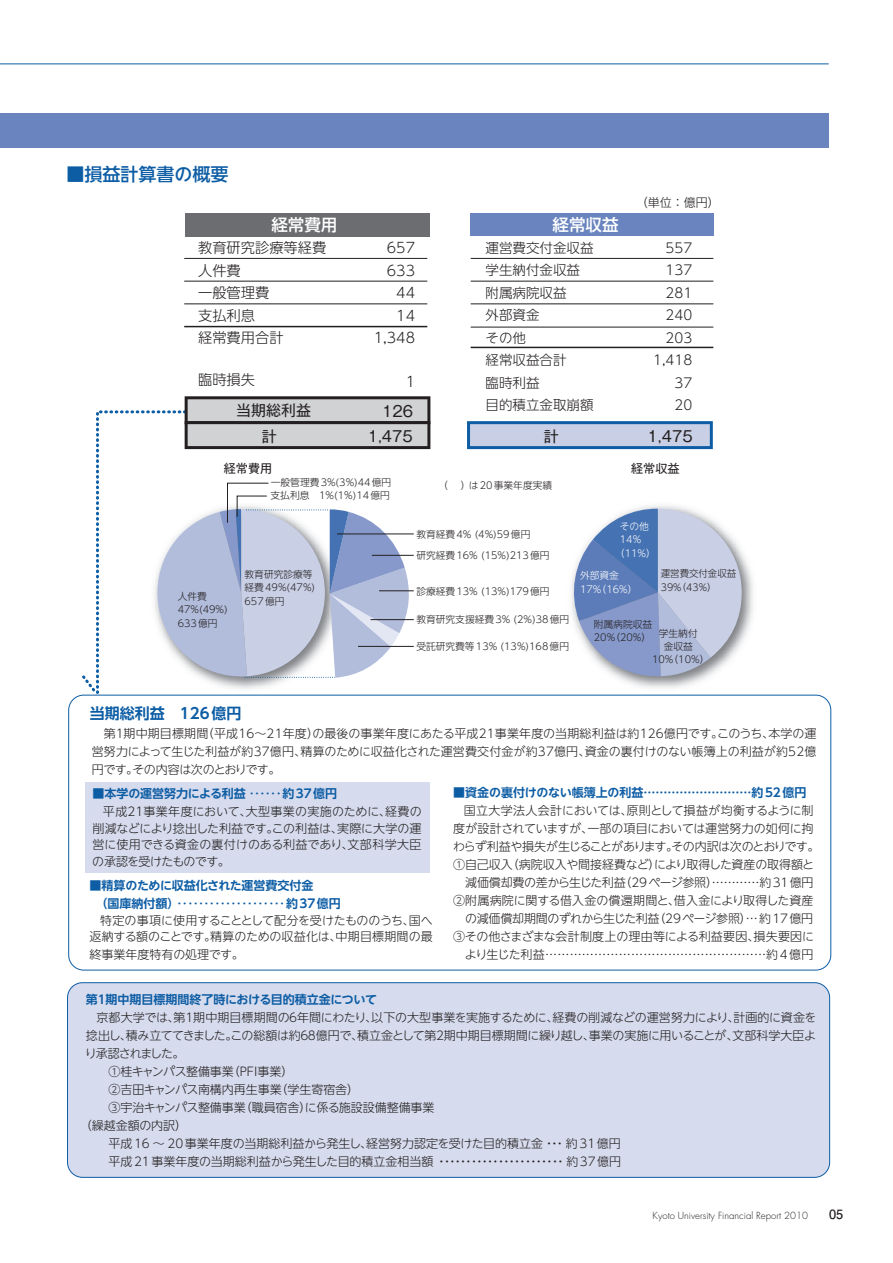
<style>
.page{position:relative;width:893px;height:1263px;background:#fff}
.page>*{position:absolute;margin:0;border:0;box-sizing:border-box;transform-origin:0 0}
.t1{font:18px "UD Shin Go NT Pro Medium 90 pv RKSJ H";color:#0d5da5}
.t2{font:16.5px "UD Shin Go NT Pro Medium 90 pv RKSJ H";color:#fff}
.t3{font:15px "Gothic MB101 Pro Regular 90 pv RKSJ H";color:#231f20}
.t4{font:15px "UD Shin Go NT Pro De Bold 90 pv RKSJ H";color:#0d5da5}
.t5{font:14.25px/22.5px "UD Shin Go NT Pro Light 90 pv RKSJ H";color:#231f20}
.t6{font:13.5px/22.5px "UD Shin Go NT Pro Light 90 pv RKSJ H";color:#231f20}
.t7{font:12.75px "Futo Go B101 Pro Bold 90 pv RKSJ H";color:#231f20}
.t8{font:12.15px "Gothic MB101 Pro Regular 90 pv RKSJ H";color:#231f20}
.t9{font:12px/18px "UD Shin Go NT Pro Light 90 pv RKSJ H";letter-spacing:-.015em;color:#231f20;text-align:justify}
.t10{font:12px "UD Shin Go NT Pro De Bold 90 pv RKSJ H";color:#0d5da5}
.t11{font:12px "UD Shin Go NT Pro Light 90 pv RKSJ H";letter-spacing:-.035em;color:#231f20}
.t12{font:12px "UD Shin Go NT Pro Light 90 pv RKSJ H";color:#0d5da5}
.t13{font:12px "UD Shin Go NT Pro Light 90 pv RKSJ H";letter-spacing:.005em;color:#231f20}
.t14{font:12px "UD Shin Go NT Pro Light 90 pv RKSJ H";letter-spacing:-.045em;color:#231f20}
.t15{font:12px "UD Shin Go NT Pro Light 90 pv RKSJ H";letter-spacing:-.095em;color:#231f20}
.t16{font:9.75px/13.4px "UD Shin Go NT Pro Light 90 pv RKSJ H";color:#231f20}
.t17{font:9.75px/13.4px "UD Shin Go NT Pro Light 90 pv RKSJ H";color:#fff}
.t18{font:300 9.6px "Futura";color:#231f20}
.s1{font-family:"UD Shin Go NT Pro Light 90 pv RKSJ H"}
.s2{font-family:"UD Shin Go NT Pro De Bold 90 pv RKSJ H"}
</style>
<div class="page">
<hr style="left:0;top:64px;width:829px;height:1px;background:#0d5da5">
<div style="left:0;top:113px;width:829px;height:35px;background:#6984be"></div>
<div style="left:85px;top:782px;width:344px;height:91px;background:#d6dbed"></div>
<img style="left:565px;top:506px;width:196px;height:189px">
<svg style="left:569px;top:509px;width:173px;height:168px"></svg>
<div style="left:68px;top:983px;width:762px;height:194px;background:#d6dbed;border-radius:15px"></div>
<div style="left:67px;top:982px;width:763px;height:195px;border:1px solid #0d5da5;border-radius:15px"></div>
<div style="left:185px;top:213px;width:245px;height:23px;background:#6c6d70"></div>
<div style="left:471px;top:213px;width:243px;height:23px;background:#6984be"></div>
<svg style="left:467px;top:421px;width:246px;height:28px;background:#9eb5d7"></svg>
<hr style="left:184px;top:258px;width:243px;height:1px;background:#231f20">
<hr style="left:471px;top:258px;width:242px;height:1px;background:#231f20">
<hr style="left:471px;top:281px;width:242px;height:1px;background:#231f20">
<hr style="left:471px;top:304px;width:242px;height:1px;background:#231f20">
<hr style="left:471px;top:327px;width:242px;height:1px;background:#231f20">
<hr style="left:471px;top:347px;width:242px;height:1px;background:#231f20">
<hr style="left:184px;top:281px;width:243px;height:1px;background:#231f20">
<hr style="left:184px;top:304px;width:243px;height:1px;background:#231f20">
<hr style="left:184px;top:326px;width:243px;height:1px;background:#231f20">
<svg style="left:78px;top:396px;width:352px;height:300px"></svg>
<h1 class="t1" style="left:66px;top:167px;width:163px">■損益計算書の概要</h1>
<p class="t9" style="left:636px;top:195px;width:85px">（単位：億円）</p>
<h2 class="t2" style="left:271px;top:219px;width:67px">経常費用</h2>
<p class="t5" style="left:198px;top:239px;width:130px">教育研究診療等経費人件費<br>一般管理費<br>支払利息<br>経常費用合計</p>
<p class="t5" style="left:198px;top:371px;width:58px">臨時損失</p>
<h2 class="t2" style="left:553px;top:219px;width:67px">経常収益</h2>
<p class="t6" style="left:485px;top:238px;width:109px">運営費交付金収益学生納付金収益附属病院収益<br>外部資金<br>その他<br>経常収益合計<br>臨時利益<br>目的積立金取崩額</p>
<p class="t6" style="left:653px;top:238px;width:41px;text-align:right">557<br>137<br>281<br>240<br>203<br>1,418<br>37</p>
<p class="t5" style="left:374px;top:239px;width:43px;text-align:right">657<br>633<br>44<br>14<br>1,348</p>
<p class="t5" style="left:406px;top:372px;width:11px">1</p>
<p class="t3" style="left:236px;top:404px;width:76px">当期総利益</p>
<p class="t6" style="left:674px;top:396px;width:19px">20</p>
<p class="t3" style="left:382px;top:406px;width:32px">126</p>
<p class="t3" style="left:262px;top:430px;width:16px">計</p>
<p class="t3" style="left:368px;top:430px;width:46px">1,475</p>
<p class="t3" style="left:544px;top:430px;width:16px">計</p>
<p class="t3" style="left:648px;top:430px;width:46px">1,475</p>
<p class="t8" style="left:224px;top:464px;width:50px">経常費用</p>
<p class="t16" style="left:271px;top:490px;width:121px">支払利息 1%(1%)14億円</p>
<p class="t16" style="left:271px;top:477px;width:122px">一般管理費3%(3%)44億円</p>
<p class="t16" style="left:178px;top:591px;width:31px">人件費</p>
<p class="t16" style="left:178px;top:604px;width:51px">47%(49%)<br>633億円</p>
<p class="t16" style="left:245px;top:569px;width:72px">教育研究診療等経費49%(47%)</p>
<p class="t16" style="left:245px;top:596px;width:41px">657億円</p>
<p class="t16" style="left:438px;top:480px;width:116px">（　 ）は20事業年度実績</p>
<p class="t16" style="left:416px;top:525px;width:135px;line-height:21.1px">教育経費4% (4%)59億円<br>研究経費16% (15%)213億円</p>
<p class="t16" style="left:416px;top:585px;width:135px">診療経費13% (13%)179億円</p>
<p class="t16" style="left:416px;top:614px;width:154px">教育研究支援経費3% (2%)38億円</p>
<p class="t16" style="left:416px;top:641px;width:154px">受託研究費等13% (13%)168億円</p>
<p class="t8" style="left:631px;top:464px;width:50px">経常収益</p>
<p class="t17" style="left:620px;top:521px;width:31px">その他</p>
<p class="t17" style="left:620px;top:534px;width:23px">14%</p>
<p class="t17" style="left:615px;top:547px;width:42px">（11%）</p>
<p class="t16" style="left:661px;top:568px;width:77px">運営費交付金収益<br>39%（43%）</p>
<p class="t16" style="left:652px;top:627px;width:59px;text-align:center">学生納付<br>金収益<br>10%（10%）</p>
<p class="t17" style="left:580px;top:570px;width:59px">外部資金<br>17%（16%）</p>
<p class="t16" style="left:594px;top:618px;width:60px">附属病院収益<br>20%（20%）</p>
<p class="t4" style="left:90px;top:708px;width:153px">当期総利益　126億円</p>
<p class="t9" style="left:92px;top:726px;width:726px;text-indent:12px">第１期中期目標期間（平成16～21年度）の最後の事業年度にあたる平成21事業年度の当期総利益は約126億円です。このうち、本学の運営努力によって生じた利益が約37億円、精算のために収益化された運営費交付金が約37億円、資金の裏付けのない帳簿上の利益が約52億円です。その内容は次のとおりです。</p>
<p class="t10" style="left:92px;top:789px;width:246px">■本学の運営努力による利益<span class="s1">・・・・・・</span>約37億円</p>
<p class="t9" style="left:92px;top:805px;width:331px;line-height:16.5px;text-indent:11px">平成２１事業年度において、大型事業の実施のために、経費の削減などにより捻出した利益です。この利益は、実際に大学の運営に使用できる資金の裏付けのある利益であり、文部科学大臣の承認を受けたものです。</p>
<p class="t10" style="left:90px;top:881px;width:226px">■精算のために収益化された運営費交付金</p>
<p class="t12" style="left:96px;top:899px;width:247px"><span class="s2">（国庫納付額）</span>・・・・・・・・・・・・・・・・・・・・<span class="s2">約37億円</span></p>
<p class="t9" style="left:100px;top:913px;width:334px">特定の事項に使用することとして配分を受けたもののうち、国へ</p>
<p class="t13" style="left:90px;top:932px;width:345px">返納する額のことです。精算のための収益化は、中期目標期間の最</p>
<p class="t9" style="left:90px;top:947px;width:156px">終事業年度特有の処理です。</p>
<p class="t10" style="left:453px;top:788px;width:355px">■資金の裏付けのない帳簿上の利益………………………約52億円</p>
<p class="t9" style="left:453px;top:803px;width:368px;text-align:center">国立大学法人会計においては、原則として損益が均衡するように制<br>度が設計されていますが、一部の項目においては運営努力の如何に拘わらず利益や損失が生じることがあります。その内訳は次のとおりです。①自己収入（病院収入や間接経費など）により取得した資産の取得額と　減価償却費の差から生じた利益（29ページ参照）…………約31億円②附属病院に関する借入金の償還期間と、借入金により取得した資産　の減価償却期間のずれから生じた利益（29ページ参照）…約17億円③その他さまざまな会計制度上の理由等による利益要因、損失要因に　より生じた利益………………………………………………約4億円</p>
<p class="t10" style="left:86px;top:995px;width:293px">第１期中期目標期間終了時における目的積立金について</p>
<p class="t9" style="left:96px;top:1010px;width:721px">京都大学では、第１期中期目標期間の６年間にわたり、以下の大型事業を実施するために、経費の削減などの運営努力により、計画的に資金を</p>
<p class="t11" style="left:86px;top:1031px;width:731px">捻出し、積み立ててきました。この総額は約６８億円で、積立金として第２期中期目標期間に繰り越し、事業の実施に用いることが、文部科学大臣よ</p>
<p class="t15" style="left:85px;top:1049px;width:101px">り承認されました。</p>
<p class="t14" style="left:108px;top:1067px;width:186px">①桂キャンパス整備事業（ＰＦＩ事業）</p>
<p class="t9" style="left:108px;top:1082px;width:252px">②吉田キャンパス南構内再生事業（学生寄宿舎）</p>
<p class="t9" style="left:108px;top:1100px;width:328px">③宇治キャンパス整備事業（職員宿舎）に係る施設設備整備事業</p>
<p class="t9" style="left:80px;top:1118px;width:109px">（繰越金額の内訳）</p>
<p class="t9" style="left:108px;top:1136px;width:514px">平成16 ～ 20事業年度の当期総利益から発生し、経営努力認定を受けた目的積立金・・・約31億円</p>
<p class="t9" style="left:108px;top:1154px;width:514px">平成21 事業年度の当期総利益から発生した目的積立金相当額 ・・・・・・・・・・・・・・・・・・・・・・・約 37億円</p>
<p class="t18" style="left:653px;top:1211px;width:157px">Kyoto University Financial Report 2010</p>
<p class="t7" style="left:829px;top:1209px;width:16px">05</p>
</div>
